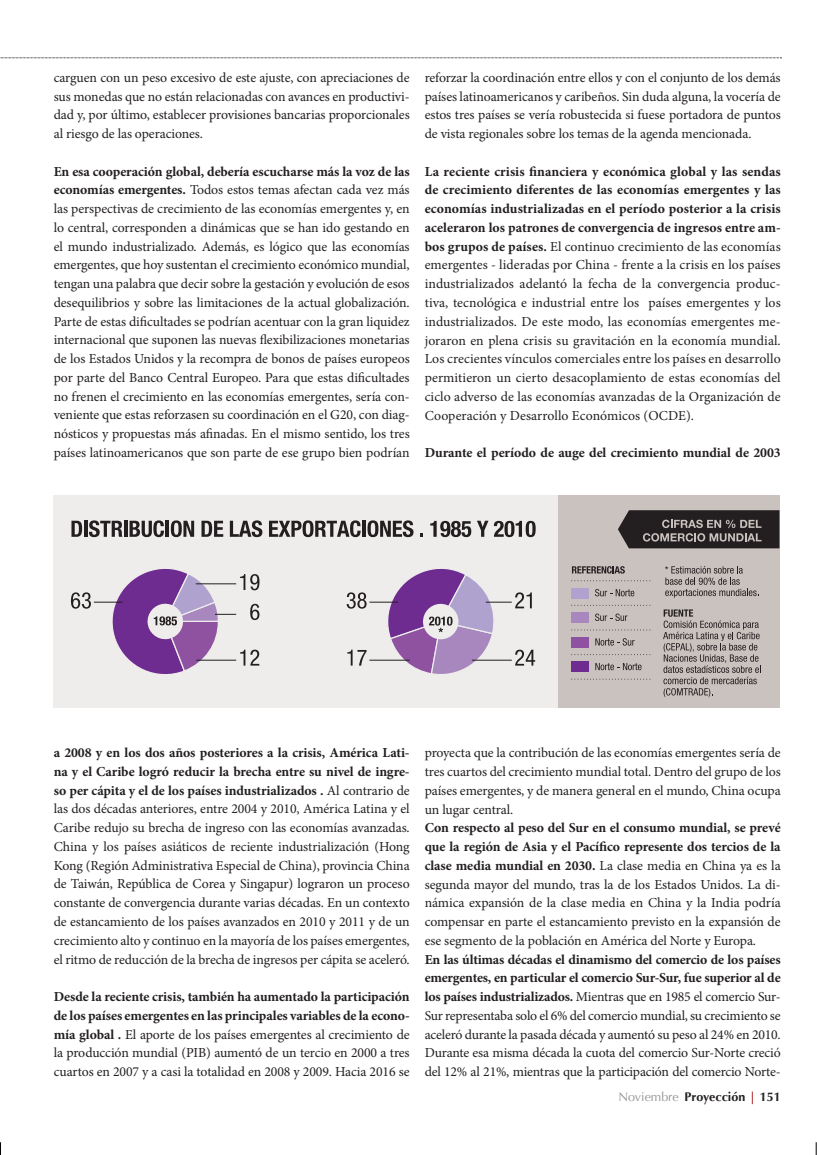
<style>
.page{position:relative;width:817px;height:1155px;background:#fff}
.page>*{position:absolute;margin:0;border:0;box-sizing:border-box;transform-origin:0 0}
.t1{font:13.75px/18.8px "Minion Pro";letter-spacing:-.005em;color:#231f20;text-align:justify}
.t2{font:700 13.75px "Minion Pro";letter-spacing:-.005em;color:#231f20}
.t3{font:700 12.5px "Optima";color:#231f20}
.s1{font-weight:700}
.s2{font-weight:400;color:#939598}
.s3{color:#ae1a1e}
.s4{font-style:inherit}
</style>
<div class="page">
<svg style="left:0;top:58px;width:781px;height:1px"></svg>
<div style="left:54px;top:495px;width:725px;height:213px;background:#efedec"></div>
<div style="left:557px;top:495px;width:222px;height:213px;background:#cac2bf"></div>
<svg style="left:663px;top:609px;width:97px;height:88px"></svg>
<svg style="left:665px;top:566px;width:92px;height:32px"></svg>
<svg style="left:71px;top:521px;width:11px;height:16px"></svg>
<hr style="left:84px;top:521px;width:3px;height:16px;background:#231f20">
<svg style="left:89px;top:520px;width:33px;height:17px"></svg>
<hr style="left:124px;top:521px;width:3px;height:16px;background:#231f20">
<svg style="left:129px;top:520px;width:35px;height:17px"></svg>
<hr style="left:166px;top:521px;width:3px;height:16px;background:#231f20">
<svg style="left:171px;top:520px;width:23px;height:17px"></svg>
<svg style="left:201px;top:521px;width:22px;height:16px"></svg>
<svg style="left:230px;top:520px;width:32px;height:17px"></svg>
<svg style="left:269px;top:520px;width:91px;height:17px"></svg>
<hr style="left:362px;top:521px;width:3px;height:16px;background:#231f20">
<svg style="left:367px;top:520px;width:46px;height:17px"></svg>
<svg style="left:420px;top:533px;width:3px;height:4px"></svg>
<svg style="left:430px;top:521px;width:105px;height:16px"></svg>
<svg style="left:346px;top:568px;width:189px;height:106px"></svg>
<svg style="left:71px;top:568px;width:188px;height:106px"></svg>
<svg style="left:595px;top:589px;width:39px;height:7px"></svg>
<div style="left:571px;top:588px;width:18px;height:10px;background:#b0a2ce"></div>
<svg style="left:571px;top:605px;width:79px;height:1px"></svg>
<svg style="left:595px;top:613px;width:32px;height:8px"></svg>
<div style="left:571px;top:612px;width:18px;height:11px;background:#a787be"></div>
<svg style="left:571px;top:629px;width:79px;height:1px"></svg>
<svg style="left:595px;top:638px;width:39px;height:7px"></svg>
<div style="left:571px;top:637px;width:18px;height:10px;background:#8e52a1"></div>
<svg style="left:571px;top:654px;width:79px;height:1px"></svg>
<svg style="left:595px;top:663px;width:46px;height:7px"></svg>
<div style="left:571px;top:661px;width:18px;height:11px;background:#6e2c91"></div>
<svg style="left:571px;top:679px;width:79px;height:1px"></svg>
<svg style="left:571px;top:580px;width:79px;height:1px"></svg>
<svg style="left:571px;top:566px;width:53px;height:7px"></svg>
<svg style="left:618px;top:510px;width:161px;height:38px;background:#403b3b"></svg>
<svg style="left:0;top:1142px;width:1px;height:13px"></svg>
<svg style="left:815px;top:1142px;width:2px;height:13px"></svg>
<p class="t1" style="left:54px;top:68px;width:357px">carguen con un peso excesivo de este ajuste, con apreciaciones de sus monedas que no están relacionadas con avances en productivi&shy;dad y, por último, establecer provisiones bancarias proporcionales al riesgo de las operaciones.</p>
<p class="t1" style="left:54px;top:162px;width:357px"><span class="s1">En esa cooperación global, debería escucharse más la voz de las economías emergentes.</span> Todos estos temas afectan cada vez más las perspectivas de crecimiento de las economías emergentes y, en lo central, corresponden a dinámicas que se han ido gestando en el mundo industrializado. Además, es lógico que las economías emergentes, que hoy sustentan el crecimiento económico mundial, tengan una palabra que decir sobre la gestación y evolución de esos desequilibrios y sobre las limitaciones de la actual globalización.<br>Parte de estas dificultades se podrían acentuar con la gran liquidez internacional que suponen las nuevas flexibilizaciones monetarias de los Estados Unidos y la recompra de bonos de países europeos por parte del Banco Central Europeo. Para que estas dificultades no frenen el crecimiento en las economías emergentes, sería con&shy;veniente que estas reforzasen su coordinación en el G20, con diag&shy;nósticos y propuestas más afinadas. En el mismo sentido, los tres países latinoamericanos que son parte de ese grupo bien podrían</p>
<p class="t1" style="left:424px;top:68px;width:357px">reforzar la coordinación entre ellos y con el conjunto de los demás países latinoamericanos y caribeños. Sin duda alguna, la vocería de estos tres países se vería robustecida si fuese portadora de puntos de vista regionales sobre los temas de la agenda mencionada.</p>
<p class="t1" style="left:424px;top:162px;width:357px"><span class="s1">La reciente crisis financiera y económica global y las sendas de crecimiento diferentes de las economías emergentes y las economías industrializadas en el período posterior a la crisis aceleraron los patrones de convergencia de ingresos entre am&shy;bos grupos de países.</span> El continuo crecimiento de las economías emergentes - lideradas por China - frente a la crisis en los países industrializados adelantó la fecha de la convergencia produc&shy;tiva, tecnológica e industrial entre los países emergentes y los industrializados. De este modo, las economías emergentes me&shy;joraron en plena crisis su gravitación en la economía mundial.<br>Los crecientes vínculos comerciales entre los países en desarrollo permitieron un cierto desacoplamiento de estas economías del ciclo adverso de las economías avanzadas de la Organización de Cooperación y Desarrollo Económicos (OCDE).</p>
<p class="t2" style="left:424px;top:443px;width:357px">Durante el período de auge del crecimiento mundial de 2003</p>
<p class="t1" style="left:54px;top:743px;width:357px"><span class="s1">a 2008 y en los dos años posteriores a la crisis, América Lati&shy;na y el Caribe logró reducir la brecha entre su nivel de ingre&shy;so per cápita y el de los países industrializados .</span> Al contrario de las dos décadas anteriores, entre 2004 y 2010, América Latina y el Caribe redujo su brecha de ingreso con las economías avanzadas.<br>China y los países asiáticos de reciente industrialización (Hong Kong (Región Administrativa Especial de China), provincia China de Taiwán, República de Corea y Singapur) lograron un proceso constante de convergencia durante varias décadas. En un contexto de estancamiento de los países avanzados en 2010 y 2011 y de un crecimiento alto y continuo en la mayoría de los países emergentes, el ritmo de reducción de la brecha de ingresos per cápita se aceleró.</p>
<p class="t1" style="left:54px;top:987px;width:357px"><span class="s1">Desde la reciente crisis, también ha aumentado la participación de los países emergentes en las principales variables de la econo&shy;mía global .</span> El aporte de los países emergentes al crecimiento de la producción mundial (PIB) aumentó de un tercio en 2000 a tres cuartos en 2007 y a casi la totalidad en 2008 y 2009. Hacia 2016 se</p>
<p class="t1" style="left:424px;top:743px;width:357px">proyecta que la contribución de las economías emergentes sería de tres cuartos del crecimiento mundial total. Dentro del grupo de los países emergentes, y de manera general en el mundo, China ocupa un lugar central.</p>
<p class="t1" style="left:424px;top:818px;width:357px"><span class="s1">Con respecto al peso del Sur en el consumo mundial, se prevé que la región de Asia y el Pacífico represente dos tercios de la clase media mundial en 2030.</span> La clase media en China ya es la segunda mayor del mundo, tras la de los Estados Unidos. La di&shy;námica expansión de la clase media en China y la India podría compensar en parte el estancamiento previsto en la expansión de ese segmento de la población en América del Norte y Europa.</p>
<p class="t1" style="left:424px;top:950px;width:357px"><span class="s1">En las últimas décadas el dinamismo del comercio de los países emergentes, en particular el comercio Sur-Sur, fue superior al de los países industrializados.</span> Mientras que en 1985 el comercio Sur-Sur representaba solo el 6% del comercio mundial, su crecimiento se aceleró durante la pasada década y aumentó su peso al 24% en 2010.<br>Durante esa misma década la cuota del comercio Sur-Norte creció del 12% al 21%, mientras que la participación del comercio Norte-</p>
<p class="t3" style="left:618px;top:1089px;width:164px"><span class="s2">Noviembre</span> Proyección <span class="s3">|</span> <span class="s4">151</span></p>
</div>
